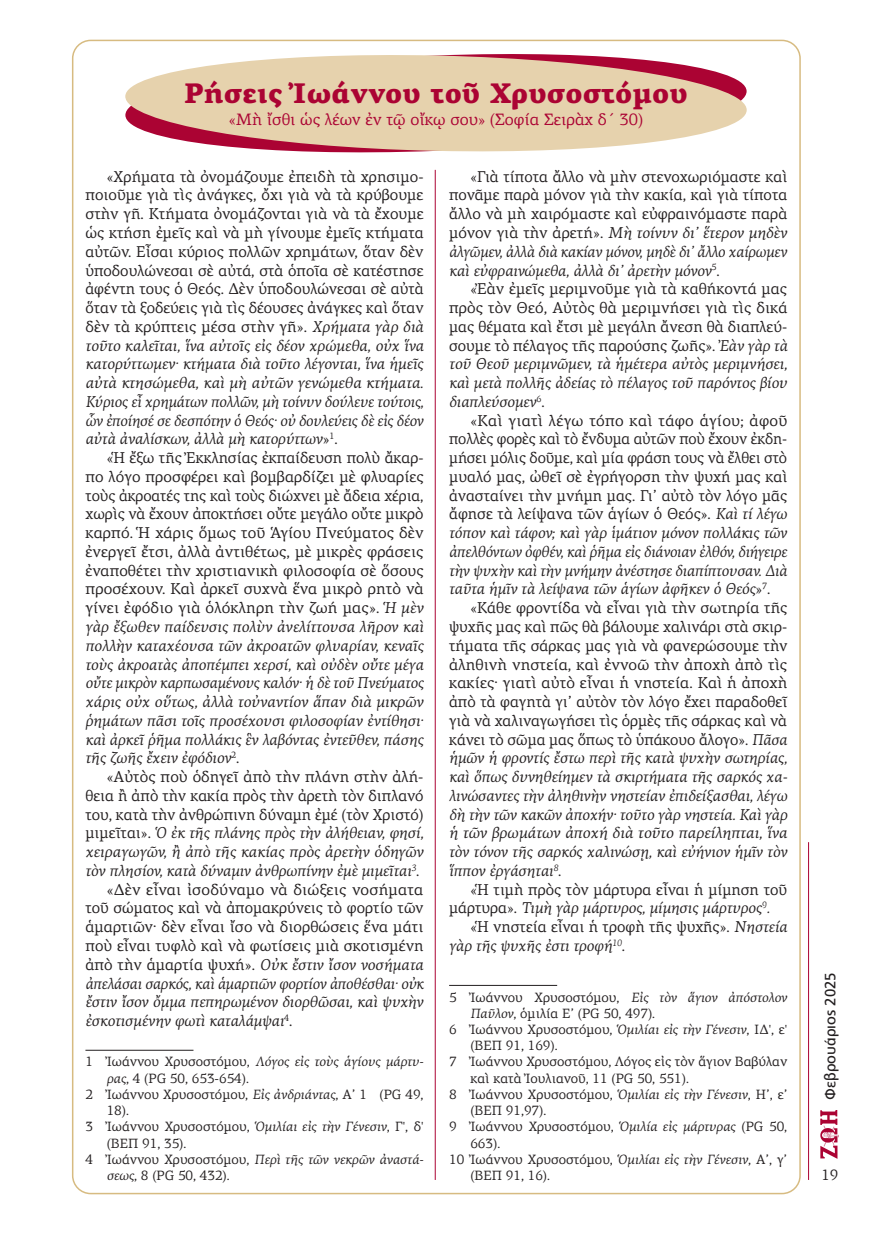
<style>
.page{position:relative;width:872px;height:1234px;background:#fff}
.page>*{position:absolute;margin:0;border:0;box-sizing:border-box;transform-origin:0 0}
.t1{font:900 28.5px "PF Agora Serif Pro";color:#ab0333}
.t2{font:16.5px "PF Agora Serif Pro";color:#ab0333}
.t3{font:15.75px/18.8px "PF Agora Serif Pro";color:#231f20;text-align:justify}
.t4{font:italic 15.75px "PF Agora Serif Pro";color:#231f20}
.t5{font:italic 15.75px "PF Agora Serif Pro";color:#231f20;scale:.95 1}
.t6{font:15px "PF Catalog Poly";color:#231f20}
.t7{font:15px "PF Agora Serif Pro";color:#231f20}
.t8{font:13.5px "PF Agora Serif Pro";color:#231f20}
.t9{font:italic 13.5px "PF Agora Serif Pro";color:#231f20}
.s1{font-style:italic}
.s2{font-style:normal}
</style>
<div class="page">
<hr style="left:808px;top:842px;width:1px;height:337px;background:#ab0333">
<img style="left:820px;top:1110px;width:19px;height:48px">
<svg style="left:125px;top:54px;width:622px;height:99px;background:#e4c5ad"></svg>
<hr style="left:85px;top:1049px;width:108px;height:1px;background:#231f20">
<hr style="left:449px;top:984px;width:108px;height:1px;background:#231f20">
<hr style="left:435px;top:170px;width:1px;height:1009px;background:#ab0333">
<h1 class="t1" style="left:184px;top:74px;width:505px">Ρήσεις Ἰωάννου τοῦ Χρυσοστόμου</h1>
<p class="t2" style="left:229px;top:110px;width:416px">«Μὴ ἴσθι ὡς λέων ἐν τῷ οἴκῳ σου» (Σοφία Σειρὰχ δ΄ 30)</p>
<p class="t3" style="left:85px;top:167px;width:340px;text-indent:21px">«Χρήματα τὰ ὀνομάζουμε ἐπειδὴ τὰ χρησιμο&shy;ποιοῦμε γιὰ τὶς ἀνάγκες, ὄχι γιὰ νὰ τὰ κρύβουμε στὴν γῆ. Κτήματα ὀνομάζονται γιὰ νὰ τὰ ἔχουμε ὡς κτήση ἐμεῖς καὶ νὰ μὴ γίνουμε ἐμεῖς κτήματα αὐτῶν. Εἶσαι κύριος πολλῶν χρημάτων, ὅταν δὲν ὑποδουλώνεσαι σὲ αὐτά, στὰ ὁποῖα σὲ κατέστησε ἀφέντη τους ὁ Θεός. Δὲν ὑποδουλώνεσαι σὲ αὐτὰ ὅταν τὰ ξοδεύεις γιὰ τὶς δέουσες ἀνάγκες καὶ ὅταν δὲν τὰ κρύπτεις μέσα στὴν γῆ». <span class="s1">Χρήματα γὰρ διὰ τοῦτο καλεῖται, ἵνα αὐτοῖς εἰς δέον χρώμεθα, οὐχ ἵνα κατορύττωμεν· κτήματα διὰ τοῦτο λέγονται, ἵνα ἡμεῖς αὐτὰ κτησώμεθα, καὶ μὴ αὐτῶν γενώμεθα κτήματα.<br>Κύριος εἶ χρημάτων πολλῶν, μὴ τοίνυν δούλευε τούτοις, ὧν ἐποίησέ σε δεσπότην ὁ Θεός· οὐ δουλεύεις δὲ εἰς δέον αὐτὰ ἀναλίσκων, ἀλλὰ μὴ κατορύττων</span>»<sup>1</sup>.</p>
<p class="t3" style="left:85px;top:448px;width:340px;text-indent:21px">«Ἡ ἔξω τῆς Ἐκκλησίας ἐκπαίδευση πολὺ ἄκαρ&shy;πο λόγο προσφέρει καὶ βομβαρδίζει μὲ φλυαρίες τοὺς ἀκροατές της καὶ τοὺς διώχνει μὲ ἄδεια χέρια, χωρὶς νὰ ἔχουν ἀποκτήσει οὔτε μεγάλο οὔτε μικρὸ καρπό. Ἡ χάρις ὅμως τοῦ Ἁγίου Πνεύματος δὲν ἐνεργεῖ ἔτσι, ἀλλὰ ἀντιθέτως, μὲ μικρὲς φράσεις ἐναποθέτει τὴν χριστιανικὴ φιλοσοφία σὲ ὅσους προσέχουν. Καὶ ἀρκεῖ συχνὰ ἕνα μικρὸ ρητὸ νὰ γίνει ἐφόδιο γιὰ ὁλόκληρη τὴν ζωή μας». <span class="s1">Ἡ μὲν γὰρ ἔξωθεν παίδευσις πολὺν ἀνελίττουσα λῆρον καὶ πολλὴν καταχέουσα τῶν ἀκροατῶν φλυαρίαν, κεναῖς τοὺς ἀκροατὰς ἀποπέμπει χερσί, καὶ οὐδὲν οὔτε μέγα οὔτε μικρὸν καρπωσαμένους καλόν· ἡ δὲ τοῦ Πνεύματος χάρις οὐχ οὕτως, ἀλλὰ τοὐναντίον ἅπαν διὰ μικρῶν ῥημάτων πᾶσι τοῖς προσέχουσι φιλοσοφίαν ἐντίθησι· καὶ ἀρκεῖ ῥῆμα πολλάκις ἓν λαβόντας ἐντεῦθεν, πάσης τῆς ζωῆς ἔχειν ἐφόδιον</span><sup>2</sup>.</p>
<p class="t3" style="left:107px;top:767px;width:318px">«Αὐτὸς ποὺ ὁδηγεῖ ἀπὸ τὴν πλάνη στὴν ἀλή-</p>
<p class="t3" style="left:85px;top:786px;width:340px">θεια ἢ ἀπὸ τὴν κακία πρὸς τὴν ἀρετὴ τὸν διπλανό</p>
<p class="t3" style="left:85px;top:804px;width:340px">του, κατὰ τὴν ἀνθρώπινη δύναμη ἐμέ (τὸν Χριστό)</p>
<p class="t4" style="left:85px;top:823px;width:340px"><span class="s2">μιμεῖται».</span> Ὁ ἐκ τῆς πλάνης πρὸς τὴν ἀλήθειαν, φησί,</p>
<p class="t4" style="left:85px;top:842px;width:340px">χειραγωγῶν, ἢ ἀπὸ τῆς κακίας πρὸς ἀρετὴν ὁδηγῶν</p>
<p class="t4" style="left:85px;top:861px;width:335px">τὸν πλησίον, κατὰ δύναμιν ἀνθρωπίνην ἐμὲ μιμεῖται<sup>3</sup><span class="s2">.</span></p>
<p class="t3" style="left:107px;top:879px;width:318px">«Δὲν εἶναι ἰσοδύναμο νὰ διώξεις νοσήματα</p>
<p class="t3" style="left:85px;top:898px;width:340px">τοῦ σώματος καὶ νὰ ἀπομακρύνεις τὸ φορτίο τῶν</p>
<p class="t3" style="left:85px;top:917px;width:339px">ἁμαρτιῶν· δὲν εἶναι ἴσο νὰ διορθώσεις ἕνα μάτι</p>
<p class="t3" style="left:85px;top:936px;width:340px">ποὺ εἶναι τυφλὸ καὶ νὰ φωτίσεις μιὰ σκοτισμένη</p>
<p class="t4" style="left:85px;top:954px;width:340px"><span class="s2">ἀπὸ τὴν ἁμαρτία ψυχή».</span> Οὐκ ἔστιν ἴσον νοσήματα</p>
<p class="t5" style="left:85px;top:973px;width:357px">ἀπελάσαι σαρκός, καὶ ἁμαρτιῶν φορτίον ἀποθέσθαι· οὐκ</p>
<p class="t4" style="left:85px;top:992px;width:340px">ἔστιν ἴσον ὄμμα πεπηρωμένον διορθῶσαι, καὶ ψυχὴν</p>
<p class="t4" style="left:85px;top:1011px;width:208px">ἐσκοτισμένην φωτὶ καταλάμψαι<sup>4</sup><span class="s2">.</span></p>
<p class="t9" style="left:85px;top:1053px;width:340px"><span class="s2">1 Ἰωάννου Χρυσοστόμου,</span> Λόγος εἰς τοὺς ἁγίους μάρτυ-</p>
<p class="t8" style="left:107px;top:1069px;width:144px"><span class="s1">ρας</span>, 4 (PG 50, 653-654).</p>
<p class="t8" style="left:85px;top:1085px;width:340px">2 Ἰωάννου Χρυσοστόμου, <span class="s1">Εἰς ἀνδριάντας</span>, Α’ 1 (PG 49,</p>
<p class="t8" style="left:107px;top:1102px;width:24px">18).</p>
<p class="t8" style="left:85px;top:1118px;width:340px">3 Ἰωάννου Χρυσοστόμου, <span class="s1">Ὁμιλίαι εἰς τὴν Γένεσιν</span>, Γ', δ'</p>
<p class="t8" style="left:107px;top:1134px;width:81px">(ΒΕΠ 91, 35).</p>
<p class="t9" style="left:85px;top:1150px;width:340px"><span class="s2">4 Ἰωάννου Χρυσοστόμου,</span> Περὶ τῆς τῶν νεκρῶν ἀναστά-</p>
<p class="t8" style="left:107px;top:1166px;width:124px"><span class="s1">σεως</span>, 8 (PG 50, 432).</p>
<p class="t3" style="left:449px;top:167px;width:340px;text-indent:21px">«Γιὰ τίποτα ἄλλο νὰ μὴν στενοχωριόμαστε καὶ πονᾶμε παρὰ μόνον γιὰ τὴν κακία, καὶ γιὰ τίποτα ἄλλο νὰ μὴ χαιρόμαστε καὶ εὐφραινόμαστε παρὰ μόνον γιὰ τὴν ἀρετή». <span class="s1">Μὴ τοίνυν δι’ ἕτερον μηδὲν ἀλγῶμεν, ἀλλὰ διὰ κακίαν μόνον, μηδὲ δι’ ἄλλο χαίρωμεν καὶ εὐφραινώμεθα, ἀλλὰ δι’ ἀρετὴν μόνον</span><sup>5</sup>.</p>
<p class="t3" style="left:449px;top:279px;width:340px;text-indent:21px">«Ἐὰν ἐμεῖς μεριμνοῦμε γιὰ τὰ καθήκοντά μας πρὸς τὸν Θεό, Αὐτὸς θὰ μεριμνήσει γιὰ τὶς δικά μας θέματα καὶ ἔτσι μὲ μεγάλη ἄνεση θὰ διαπλεύ&shy;σουμε τὸ πέλαγος τῆς παρούσης ζωῆς». <span class="s1">Ἐὰν γὰρ τὰ τοῦ Θεοῦ μεριμνῶμεν, τὰ ἡμέτερα αὐτὸς μεριμνήσει, καὶ μετὰ πολλῆς ἀδείας τὸ πέλαγος τοῦ παρόντος βίου διαπλεύσομεν</span><sup>6</sup>.</p>
<p class="t3" style="left:449px;top:411px;width:340px;text-indent:21px">«Καὶ γιατὶ λέγω τόπο καὶ τάφο ἁγίου; ἀφοῦ πολλὲς φορὲς καὶ τὸ ἔνδυμα αὐτῶν ποὺ ἔχουν ἐκδη&shy;μήσει μόλις δοῦμε, καὶ μία φράση τους νὰ ἔλθει στὸ μυαλό μας, ὠθεῖ σὲ ἐγρήγορση τὴν ψυχή μας καὶ ἀνασταίνει τὴν μνήμη μας. Γι’ αὐτὸ τὸν λόγο μᾶς ἄφησε τὰ λείψανα τῶν ἁγίων ὁ Θεός». <span class="s1">Καὶ τί λέγω τόπον καὶ τάφον; καὶ γὰρ ἱμάτιον μόνον πολλάκις τῶν ἀπελθόντων ὀφθέν, καὶ ῥῆμα εἰς διάνοιαν ἐλθόν, διήγειρε τὴν ψυχὴν καὶ τὴν μνήμην ἀνέστησε διαπίπτουσαν. Διὰ ταῦτα ἡμῖν τὰ λείψανα τῶν ἁγίων ἀφῆκεν ὁ Θεός</span>»<sup>7</sup>.</p>
<p class="t3" style="left:449px;top:598px;width:340px;text-indent:21px">«Κάθε φροντίδα νὰ εἶναι γιὰ τὴν σωτηρία τῆς ψυχῆς μας καὶ πῶς θὰ βάλουμε χαλινάρι στὰ σκιρ&shy;τήματα τῆς σάρκας μας γιὰ νὰ φανερώσουμε τὴν ἀληθινὴ νηστεία, καὶ ἐννοῶ τὴν ἀποχὴ ἀπὸ τὶς κακίες· γιατὶ αὐτὸ εἶναι ἡ νηστεία. Καὶ ἡ ἀποχὴ ἀπὸ τὰ φαγητὰ γι’ αὐτὸν τὸν λόγο ἔχει παραδοθεῖ γιὰ νὰ χαλιναγωγήσει τὶς ὁρμὲς τῆς σάρκας καὶ νὰ κάνει τὸ σῶμα μας ὅπως τὸ ὑπάκουο ἄλογο». <span class="s1">Πᾶσα ἡμῶν ἡ φροντίς ἔστω περὶ τῆς κατὰ ψυχὴν σωτηρίας, καὶ ὅπως δυνηθείημεν τὰ σκιρτήματα τῆς σαρκός χα&shy;λινώσαντες τὴν ἀληθινὴν νηστείαν ἐπιδείξασθαι, λέγω δὴ τὴν τῶν κακῶν ἀποχήν· τοῦτο γὰρ νηστεία. Καὶ γὰρ ἡ τῶν βρωμάτων ἀποχή διὰ τοῦτο παρείληπται, ἵνα τὸν τόνον τῆς σαρκός χαλινώσῃ, καὶ εὐήνιον ἡμῖν τὸν ἵππον ἐργάσηται</span><sup>8</sup>.</p>
<p class="t3" style="left:449px;top:879px;width:339px;text-indent:21px">«Ἡ τιμὴ πρὸς τὸν μάρτυρα εἶναι ἡ μίμηση τοῦ μάρτυρα». <span class="s1">Τιμὴ γὰρ μάρτυρος, μίμησις μάρτυρος</span><sup>9</sup><span class="s1">.</span></p>
<p class="t3" style="left:449px;top:917px;width:340px;text-indent:21px">«Ἡ νηστεία εἶναι ἡ τροφὴ τῆς ψυχῆς». <span class="s1">Νηστεία γὰρ τῆς ψυχῆς ἐστι τροφή</span><sup>10</sup>.</p>
<p class="t8" style="left:449px;top:988px;width:340px">5 Ἰωάννου Χρυσοστόμου, <span class="s1">Εἰς τὸν ἅγιον ἀπόστολον</span></p>
<p class="t8" style="left:470px;top:1004px;width:186px"><span class="s1">Παῦλον</span>, ὁμιλία Ε’ (PG 50, 497).</p>
<p class="t8" style="left:449px;top:1021px;width:340px">6 Ἰωάννου Χρυσοστόμου, <span class="s1">Ὁμιλίαι εἰς τὴν Γένεσιν</span>, ΙΔ', ε'</p>
<p class="t8" style="left:470px;top:1037px;width:89px">(ΒΕΠ 91, 169).</p>
<p class="t8" style="left:449px;top:1053px;width:340px">7 Ἰωάννου Χρυσοστόμου, Λόγος εἰς τὸν ἅγιον Βαβύλαν</p>
<p class="t8" style="left:470px;top:1069px;width:220px">καὶ κατὰ Ἰουλιανοῦ, 11 (PG 50, 551).</p>
<p class="t8" style="left:449px;top:1085px;width:340px">8 Ἰωάννου Χρυσοστόμου, <span class="s1">Ὁμιλίαι εἰς τὴν Γένεσιν</span>, Η’, ε’</p>
<p class="t8" style="left:470px;top:1102px;width:77px">(ΒΕΠ 91,97).</p>
<p class="t8" style="left:449px;top:1118px;width:340px">9 Ἰωάννου Χρυσοστόμου, <span class="s1">Ὁμιλία εἰς μάρτυρας</span> (PG 50,</p>
<p class="t8" style="left:470px;top:1134px;width:31px">663).</p>
<p class="t8" style="left:449px;top:1150px;width:340px">10 Ἰωάννου Χρυσοστόμου, <span class="s1">Ὁμιλίαι εἰς τὴν Γένεσιν</span>, Α’, γ’</p>
<p class="t8" style="left:470px;top:1166px;width:81px">(ΒΕΠ 91, 16).</p>
<p class="t6" style="left:821px;top:1099px;width:129px;rotate:-90deg">Φεβρουάριος 2025</p>
<p class="t7" style="left:821px;top:1165px;width:18px">19</p>
</div>
